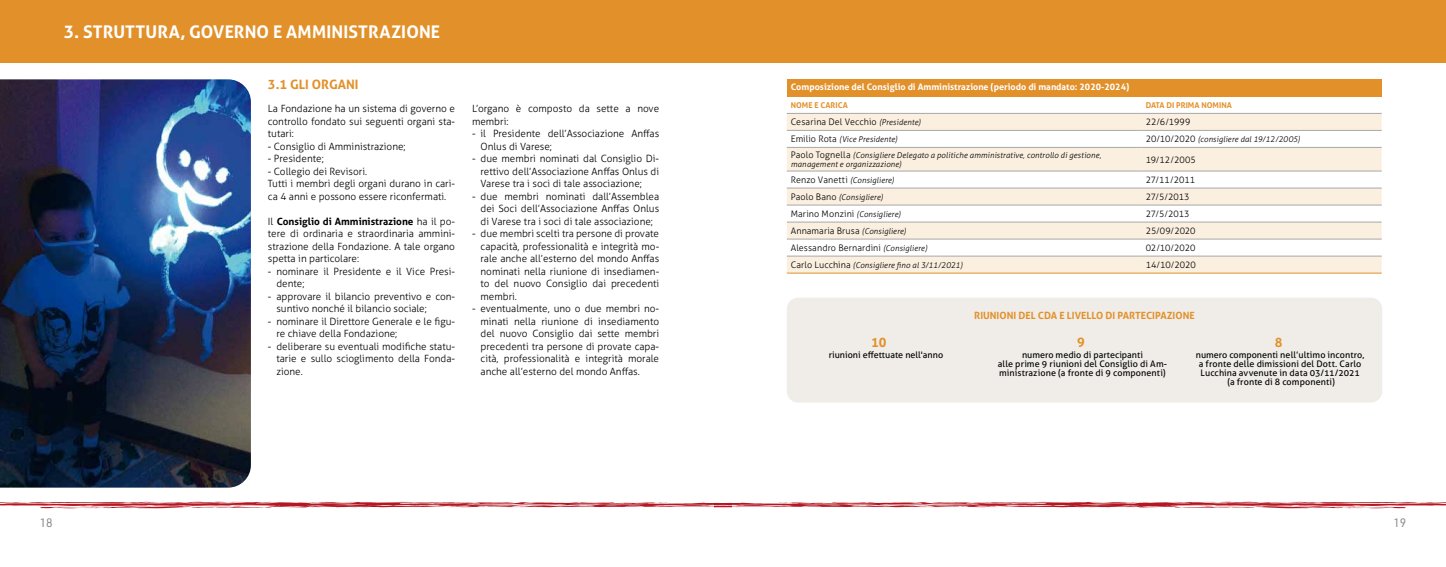
<style>
.page{position:relative;width:1446px;height:567px;background:#fff}
.page>*{position:absolute;margin:0;border:0;box-sizing:border-box;transform-origin:0 0}
.t1{font:700 17.5px "Aller";letter-spacing:.005em;color:#fff}
.t2{font:700 13px "Aller";color:#e2912a}
.t3{font:12px "URWDIN";color:#87888a}
.t4{font:300 10px/12.5px "Aller";color:#000;text-align:justify}
.t5{font:700 10px "Aller";color:#e2912a}
.t6{font:9px/9px "Aller";letter-spacing:.005em;color:#000;text-align:center}
.t7{font:300 9px "Aller";letter-spacing:.01em;color:#000}
.t8{font:700 9px "Aller";color:#fff}
.t9{font:italic 300 8px/9px "Aller";letter-spacing:.01em;color:#000}
.t10{font:700 8px "Aller";color:#e2912a}
.s1{font-style:italic;font-size:8px}
.s2{font-style:normal;font-size:9px}
.s3{font-weight:700}
</style>
<div class="page">
<svg style="left:0;top:502px;width:1446px;height:6px;background:#d67e84"></svg>
<div style="left:0;top:0;width:731px;height:62px;background:#e2912a"></div>
<img style="left:0;top:79px;width:251px;height:409px">
<div style="left:714px;top:0;width:732px;height:62px;background:#e2912a"></div>
<div style="left:787px;top:79px;width:594px;height:17px;background:#e2912a"></div>
<div style="left:787px;top:114px;width:594px;height:16px;background:#fbefe0"></div>
<svg style="left:787px;top:148px;width:594px;height:125px;fill:#fbefe0"></svg>
<hr style="left:787px;top:113px;width:354px;height:1px;background:#a7a8aa">
<hr style="left:1141px;top:113px;width:240px;height:1px;background:#a7a8aa">
<hr style="left:787px;top:130px;width:354px;height:1px;background:#a7a8aa">
<hr style="left:1141px;top:130px;width:240px;height:1px;background:#a7a8aa">
<hr style="left:787px;top:147px;width:354px;height:1px;background:#a7a8aa">
<hr style="left:1141px;top:147px;width:240px;height:1px;background:#a7a8aa">
<hr style="left:787px;top:171px;width:354px;height:1px;background:#a7a8aa">
<hr style="left:1141px;top:171px;width:240px;height:1px;background:#a7a8aa">
<hr style="left:787px;top:188px;width:354px;height:1px;background:#a7a8aa">
<hr style="left:1141px;top:188px;width:240px;height:1px;background:#a7a8aa">
<hr style="left:787px;top:205px;width:354px;height:1px;background:#a7a8aa">
<hr style="left:1141px;top:205px;width:240px;height:1px;background:#a7a8aa">
<hr style="left:787px;top:222px;width:354px;height:1px;background:#a7a8aa">
<hr style="left:1141px;top:222px;width:240px;height:1px;background:#a7a8aa">
<hr style="left:787px;top:239px;width:354px;height:1px;background:#a7a8aa">
<hr style="left:1141px;top:239px;width:240px;height:1px;background:#a7a8aa">
<hr style="left:787px;top:256px;width:354px;height:1px;background:#a7a8aa">
<hr style="left:1141px;top:256px;width:240px;height:1px;background:#a7a8aa">
<hr style="left:787px;top:273px;width:354px;height:1px;background:#e2912a">
<hr style="left:1141px;top:273px;width:240px;height:1px;background:#e2912a">
<div style="left:787px;top:298px;width:595px;height:105px;background:#f0ede9;border-radius:11px"></div>
<h1 class="t1" style="left:64px;top:21px;width:378px">3. STRUTTURA, GOVERNO E AMMINISTRAZIONE</h1>
<h2 class="t2" style="left:268px;top:76px;width:92px">3.1 GLI ORGANI</h2>
<p class="t8" style="left:791px;top:81px;width:340px">Composizione del Consiglio di Amministrazione (periodo di mandato: 2020-2024)</p>
<p class="t10" style="left:791px;top:100px;width:58px">NOME E CARICA</p>
<p class="t10" style="left:1145px;top:100px;width:88px">DATA DI PRIMA NOMINA</p>
<p class="t7" style="left:791px;top:116px;width:132px">Cesarina Del Vecchio <span class="s1">(Presidente)</span></p>
<p class="t7" style="left:1145px;top:116px;width:46px">22/6/1999</p>
<p class="t9" style="left:791px;top:135px;width:108px"><span class="s2">Emilio Rota</span> (Vice Presidente)</p>
<p class="t9" style="left:1145px;top:135px;width:156px"><span class="s2">20/10/2020</span> (consigliere dal 19/12/2005)</p>
<p class="t9" style="left:791px;top:151px;width:312px"><span class="s2">Paolo Tognella</span> (Consigliere Delegato a politiche amministrative, controllo di gestione, management e organizzazione)</p>
<p class="t7" style="left:1145px;top:154px;width:52px">19/12/2005</p>
<p class="t9" style="left:791px;top:175px;width:105px"><span class="s2">Renzo Vanetti</span> (Consigliere)</p>
<p class="t7" style="left:1145px;top:174px;width:51px">27/11/2011</p>
<p class="t9" style="left:791px;top:192px;width:94px"><span class="s2">Paolo Bano</span> (Consigliere)</p>
<p class="t7" style="left:1145px;top:191px;width:45px">27/5/2013</p>
<p class="t7" style="left:791px;top:208px;width:112px">Marino Monzini <span class="s1">(Consigliere)</span></p>
<p class="t7" style="left:1145px;top:208px;width:45px">27/5/2013</p>
<p class="t7" style="left:791px;top:225px;width:117px">Annamaria Brusa <span class="s1">(Consigliere)</span></p>
<p class="t7" style="left:1145px;top:225px;width:51px">25/09/2020</p>
<p class="t7" style="left:791px;top:242px;width:138px">Alessandro Bernardini <span class="s1">(Consigliere)</span></p>
<p class="t7" style="left:1145px;top:242px;width:51px">02/10/2020</p>
<p class="t9" style="left:791px;top:260px;width:173px"><span class="s2">Carlo Lucchina</span> (Consigliere fino al 3/11/2021)</p>
<p class="t7" style="left:1145px;top:259px;width:52px">14/10/2020</p>
<p class="t4" style="left:268px;top:102px;width:189px">La Fondazione ha un sistema di governo e controllo fondato sui seguenti organi sta&shy;tutari:</p>
<p class="t4" style="left:268px;top:140px;width:139px">- Consiglio di Amministrazione;</p>
<p class="t4" style="left:268px;top:152px;width:57px">- Presidente;</p>
<p class="t4" style="left:268px;top:165px;width:189px;text-align:left">- Collegio dei Revisori.<br>Tutti i membri degli organi durano in cari&shy;ca 4 anni e possono essere riconfermati.</p>
<p class="t4" style="left:268px;top:215px;width:189px">Il <span class="s3">Consiglio di Amministrazione</span> ha il po&shy;tere di ordinaria e straordinaria ammini&shy;strazione della Fondazione. A tale organo spetta in particolare:</p>
<p class="t4" style="left:276px;top:265px;width:180px;text-indent:-8px">- nominare il Presidente e il Vice Presi&shy;dente;</p>
<p class="t4" style="left:276px;top:290px;width:180px;text-indent:-8px">- approvare il bilancio preventivo e con&shy;suntivo nonché il bilancio sociale;</p>
<p class="t4" style="left:276px;top:315px;width:180px;text-indent:-8px">- nominare il Direttore Generale e le figu&shy;re chiave della Fondazione;</p>
<p class="t4" style="left:276px;top:340px;width:180px;text-indent:-8px">- deliberare su eventuali modifiche statu&shy;tarie e sullo scioglimento della Fonda&shy;zione.</p>
<p class="t4" style="left:472px;top:102px;width:189px">L’organo è composto da sette a nove membri:</p>
<p class="t4" style="left:480px;top:127px;width:180px;text-indent:-8px">- il Presidente dell’Associazione Anffas<br>Onlus di Varese;</p>
<p class="t4" style="left:480px;top:152px;width:180px;text-indent:-8px">- due membri nominati dal Consiglio Di&shy;rettivo dell’Associazione Anffas Onlus di Varese tra i soci di tale associazione;</p>
<p class="t4" style="left:480px;top:190px;width:180px;text-indent:-8px">- due membri nominati dall’Assemblea dei Soci dell’Associazione Anffas Onlus di Varese tra i soci di tale associazione;</p>
<p class="t4" style="left:480px;top:227px;width:180px;text-indent:-8px">- due membri scelti tra persone di provate capacità, professionalità e integrità mo&shy;rale anche all’esterno del mondo Anffas nominati nella riunione di insediamen&shy;to del nuovo Consiglio dai precedenti membri.</p>
<p class="t4" style="left:480px;top:302px;width:180px;text-indent:-8px">- eventualmente, uno o due membri no&shy;minati nella riunione di insediamento del nuovo Consiglio dai sette membri precedenti tra persone di provate capa&shy;cità, professionalità e integrità morale anche all’esterno del mondo Anffas.</p>
<p class="t5" style="left:974px;top:309px;width:222px">RIUNIONI DEL CDA E LIVELLO DI PARTECIPAZIONE</p>
<h2 class="t2" style="left:1077px;top:334px;width:9px">9</h2>
<h2 class="t2" style="left:1275px;top:334px;width:9px">8</h2>
<p class="t6" style="left:998px;top:350px;width:171px">numero medio di partecipanti<br>alle prime 9 riunioni del Consiglio di Am&shy;ministrazione (a fronte di 9 componenti)</p>
<p class="t6" style="left:1196px;top:350px;width:170px">numero componenti nell’ultimo incontro, a fronte delle dimissioni del Dott. Carlo Lucchina avvenute in data 03/11/2021 (a fronte di 8 componenti)</p>
<h2 class="t2" style="left:871px;top:334px;width:17px">10</h2>
<p class="t6" style="left:829px;top:350px;width:116px">riunioni effettuate nell'anno</p>
<p class="t3" style="left:40px;top:515px;width:14px">18</p>
<p class="t3" style="left:1393px;top:515px;width:14px">19</p>
</div>
